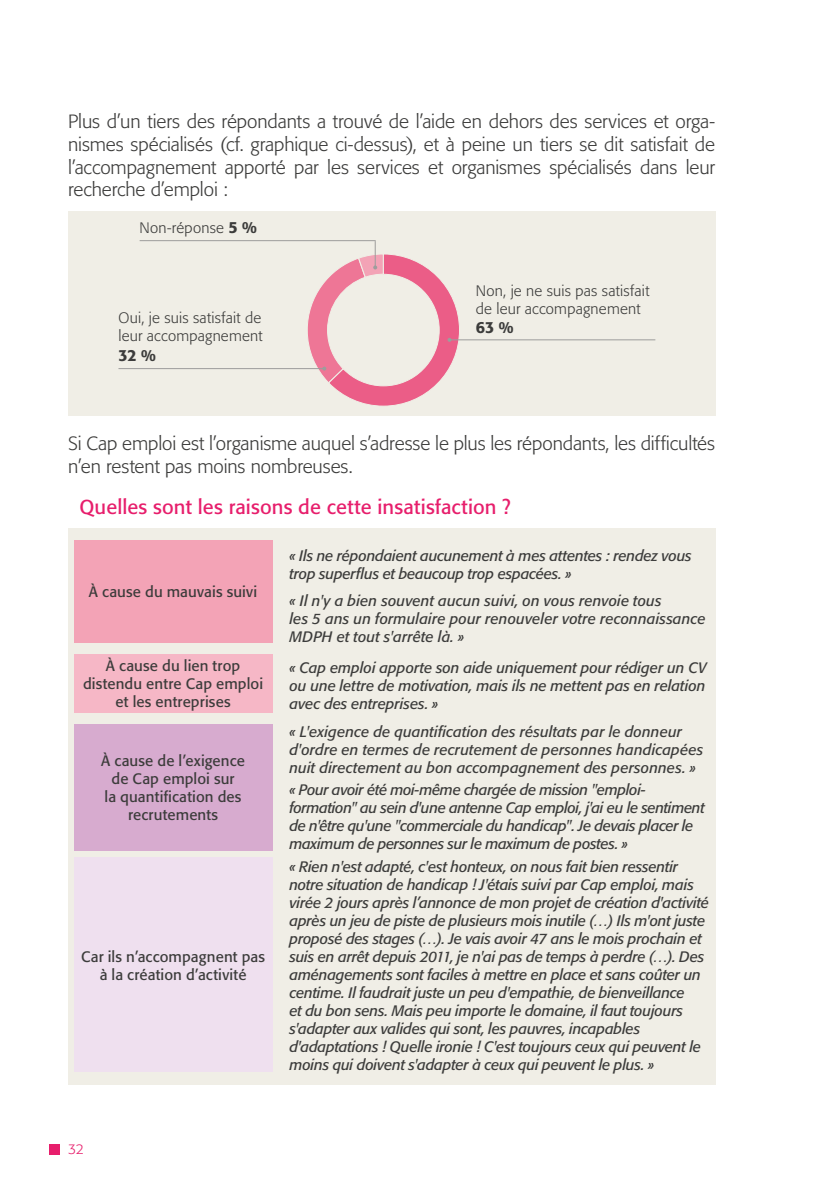
<style>
.page{position:relative;width:840px;height:1191px;background:#fff}
.page>*{position:absolute;margin:0;border:0;box-sizing:border-box;transform-origin:0 0}
.t1{font:20px "Formata Std";letter-spacing:.01em;color:#e71e6c}
.t2{font:300 19px/22.8px "Formata Std";letter-spacing:-.005em;color:#3c3c3b;text-align:justify}
.t3{font:500 16px "Formata Std";color:#3c3c3b}
.t4{font:italic 15px/18px "Formata Std";letter-spacing:-.015em;color:#3c3c3b}
.t5{font:italic 15px/18px "Formata Std";letter-spacing:.005em;color:#3c3c3b}
.t6{font:15px/18px "Formata Std";letter-spacing:.01em;color:#3c3c3b;text-align:center}
.t7{font:300 15px/18px "Formata Std";letter-spacing:.015em;color:#3c3c3b}
.t8{font:300 14px "Formata Std";color:#e71e6c}
.s1{font-weight:500;font-size:16px}
</style>
<div class="page">
<div style="left:49px;top:1144px;width:11px;height:10px;background:#e71e6c"></div>
<div style="left:68px;top:211px;width:646px;height:205px;background:#f0eee6"></div>
<hr style="left:449px;top:339px;width:206px;height:1px;background:#9d9d9c">
<hr style="left:139px;top:240px;width:236px;height:1px;background:#9d9d9c">
<hr style="left:118px;top:368px;width:206px;height:1px;background:#9d9d9c">
<svg style="left:306px;top:241px;width:154px;height:165px"></svg>
<div style="left:68px;top:529px;width:646px;height:556px;background:#f0eee6"></div>
<div style="left:74px;top:653px;width:198px;height:59px;background:#f6b7c6"></div>
<div style="left:74px;top:857px;width:198px;height:215px;background:#efe0ef"></div>
<div style="left:74px;top:724px;width:198px;height:126px;background:#d7abcf"></div>
<div style="left:74px;top:540px;width:198px;height:102px;background:#f3a3b6"></div>
<p class="t2" style="left:68px;top:110px;width:648px">Plus d’un tiers des répondants a trouvé de l’aide en dehors des services et orga&shy;nismes spécialisés (cf. graphique ci-dessus), et à peine un tiers se dit satisfait de l’accompagnement apporté par les services et organismes spécialisés dans leur recherche d’emploi :</p>
<p class="t7" style="left:139px;top:218px;width:119px">Non-réponse <span class="s1">5 %</span></p>
<p class="t7" style="left:118px;top:309px;width:145px">Oui, je suis satisfait de leur accompagnement</p>
<p class="t3" style="left:118px;top:345px;width:39px">32 %</p>
<p class="t7" style="left:475px;top:282px;width:175px">Non, je ne suis pas satisfait de leur accompagnement</p>
<p class="t3" style="left:475px;top:318px;width:39px">63 %</p>
<p class="t2" style="left:68px;top:432px;width:648px">Si Cap emploi est l’organisme auquel s’adresse le plus les répondants, les difficultés n’en restent pas moins nombreuses.</p>
<h1 class="t1" style="left:79px;top:494px;width:432px">Quelles sont les raisons de cette insatisfaction ?</h1>
<p class="t6" style="left:89px;top:582px;width:170px">À cause du mauvais suivi</p>
<p class="t6" style="left:83px;top:656px;width:181px">À cause du lien trop distendu entre Cap emploi et les entreprises</p>
<p class="t6" style="left:101px;top:751px;width:145px">À cause de l’exigence de Cap emploi sur<br>la quantification des recrutements</p>
<p class="t6" style="left:81px;top:947px;width:185px">Car ils n’accompagnent pas à la création d’activité</p>
<p class="t4" style="left:289px;top:546px;width:403px">« Ils ne répondaient aucunement à mes attentes : rendez vous trop superflus et beaucoup trop espacées. »</p>
<p class="t5" style="left:289px;top:591px;width:417px">« Il n'y a bien souvent aucun suivi, on vous renvoie tous<br>les 5 ans un formulaire pour renouveler votre reconnaissance<br>MDPH et tout s'arrête là. »</p>
<p class="t4" style="left:289px;top:658px;width:418px;text-align:justify">« Cap emploi apporte son aide uniquement pour rédiger un CV ou une lettre de motivation, mais ils ne mettent pas en relation avec des entreprises. »</p>
<p class="t5" style="left:289px;top:723px;width:415px">« L'exigence de quantification des résultats par le donneur d'ordre en termes de recrutement de personnes handicapées nuit directement au bon accompagnement des personnes. »</p>
<p class="t4" style="left:289px;top:780px;width:416px">« Pour avoir été moi-même chargée de mission "emploi&shy;formation" au sein d'une antenne Cap emploi, j'ai eu le sentiment de n'être qu'une "commerciale du handicap". Je devais placer le maximum de personnes sur le maximum de postes. »</p>
<p class="t4" style="left:289px;top:858px;width:421px">« Rien n'est adapté, c'est honteux, on nous fait bien ressentir notre situation de handicap ! J'étais suivi par Cap emploi, mais virée 2 jours après l’annonce de mon projet de création d'activité après un jeu de piste de plusieurs mois inutile (…) Ils m'ont juste proposé des stages (…). Je vais avoir 47 ans le mois prochain et suis en arrêt depuis 2011, je n'ai pas de temps à perdre (…). Des aménagements sont faciles à mettre en place et sans coûter un centime. Il faudrait juste un peu d'empathie, de bienveillance<br>et du bon sens. Mais peu importe le domaine, il faut toujours s'adapter aux valides qui sont, les pauvres, incapables d'adaptations ! Quelle ironie ! C'est toujours ceux qui peuvent le moins qui doivent s'adapter à ceux qui peuvent le plus. »</p>
<p class="t8" style="left:68px;top:1141px;width:17px">32</p>
</div>
